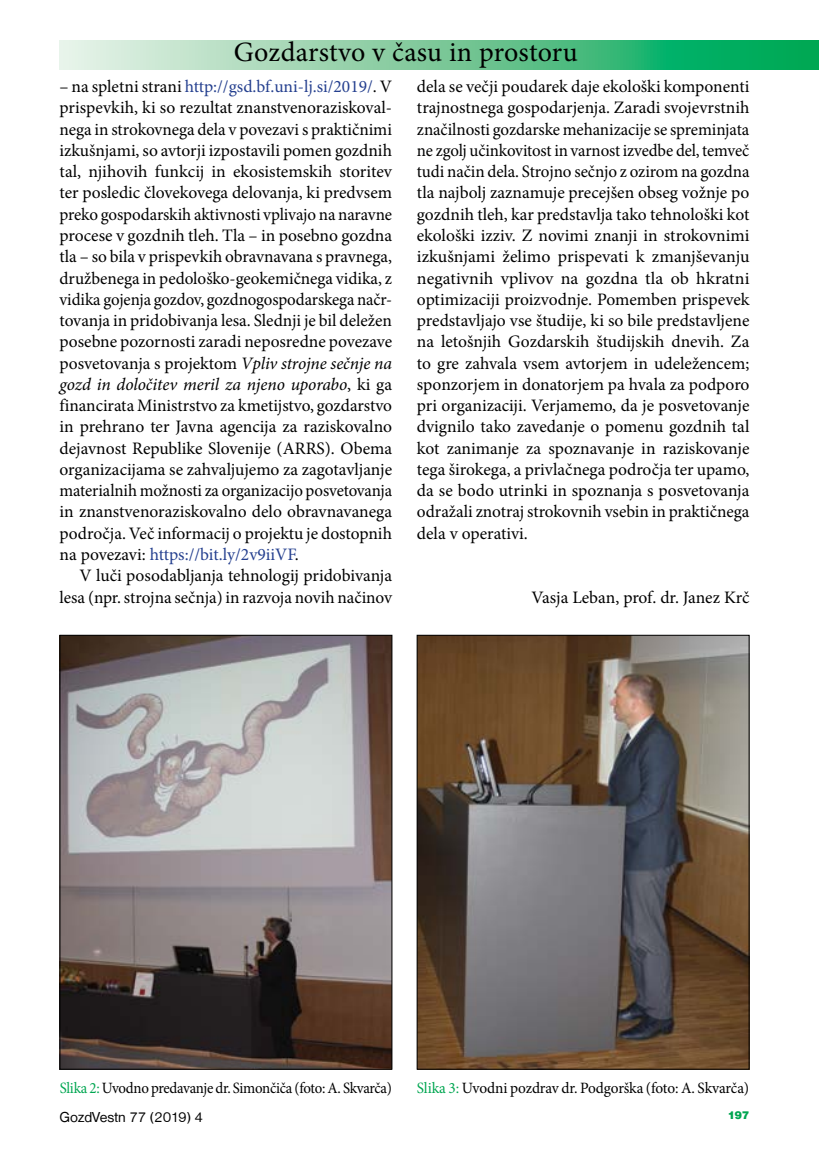
<style>
.page{position:relative;width:819px;height:1166px;background:#fff}
.page>*{position:absolute;margin:0;border:0;box-sizing:border-box;transform-origin:0 0}
.t1{font:28px "Minion Pro";letter-spacing:.005em;color:#000}
.t2{font:17.5px/21.3px "Minion Pro";color:#000;text-align:justify}
.t3{font:15.75px "Minion Pro";letter-spacing:-.02em;color:#000;scale:.94 1}
.t4{font:15.75px "Minion Pro";letter-spacing:-.02em;color:#000}
.t5{font:14.88px "Nimbus San DEE";color:#000}
.t6{font:11.38px "Nimbus San DEE Blac";color:#00a651}
.s1{color:#25408f}
.s2{font-style:italic}
.s3{color:#00a651}
</style>
<div class="page">
<svg style="left:60px;top:40px;width:759px;height:29px;background:#70c999"></svg>
<img style="left:62px;top:637px;width:328px;height:430px">
<div style="left:60px;top:635px;width:332px;height:434px;border:1px solid #000"></div>
<img style="left:419px;top:637px;width:328px;height:430px">
<div style="left:417px;top:635px;width:332px;height:434px;border:1px solid #000"></div>
<h1 class="t1" style="left:234px;top:33px;width:345px">Gozdarstvo v času in prostoru</h1>
<p class="t2" style="left:60px;top:76px;width:334px">– na spletni strani <span class="s1">http://gsd.bf.uni-lj.si/2019/</span>. V prispevkih, ki so rezultat znanstvenoraziskoval&shy;nega in strokovnega dela v povezavi s praktičnimi izkušnjami, so avtorji izpostavili pomen gozdnih tal, njihovih funkcij in ekosistemskih storitev ter posledic človekovega delovanja, ki predvsem preko gospodarskih aktivnosti vplivajo na naravne procese v gozdnih tleh. Tla – in posebno gozdna tla – so bila v prispevkih obravnavana s pravnega, družbenega in pedološko-geokemičnega vidika, z vidika gojenja gozdov, gozdnogospodarskega načr&shy;tovanja in pridobivanja lesa. Slednji je bil deležen posebne pozornosti zaradi neposredne povezave posvetovanja s projektom <span class="s2">Vpliv strojne sečnje na gozd in določitev meril za njeno uporabo</span>, ki ga financirata Ministrstvo za kmetijstvo, gozdarstvo in prehrano ter Javna agencija za raziskovalno dejavnost Republike Slovenije (ARRS). Obema organizacijama se zahvaljujemo za zagotavljanje materialnih možnosti za organizacijo posvetovanja in znanstvenoraziskovalno delo obravnavanega področja. Več informacij o projektu je dostopnih na povezavi: <span class="s1">https://bit.ly/2v9iiVF</span>.</p>
<p class="t2" style="left:60px;top:565px;width:334px;text-align:right">V luči posodabljanja tehnologij pridobivanja lesa (npr. strojna sečnja) in razvoja novih načinov</p>
<p class="t2" style="left:417px;top:76px;width:334px">dela se večji poudarek daje ekološki komponenti trajnostnega gospodarjenja. Zaradi svojevrstnih značilnosti gozdarske mehanizacije se spreminjata ne zgolj učinkovitost in varnost izvedbe del, temveč tudi način dela. Strojno sečnjo z ozirom na gozdna tla najbolj zaznamuje precejšen obseg vožnje po gozdnih tleh, kar predstavlja tako tehnološki kot ekološki izziv. Z novimi znanji in strokovnimi izkušnjami želimo prispevati k zmanjševanju negativnih vplivov na gozdna tla ob hkratni optimizaciji proizvodnje. Pomemben prispevek predstavljajo vse študije, ki so bile predstavljene na letošnjih Gozdarskih študijskih dnevih. Za to gre zahvala vsem avtorjem in udeležencem; sponzorjem in donatorjem pa hvala za podporo pri organizaciji. Verjamemo, da je posvetovanje dvignilo tako zavedanje o pomenu gozdnih tal kot zanimanje za spoznavanje in raziskovanje tega širokega, a privlačnega področja ter upamo, da se bodo utrinki in spoznanja s posvetovanja odražali znotraj strokovnih vsebin in praktičnega dela v operativi.</p>
<p class="t2" style="left:531px;top:586px;width:219px">Vasja Leban, prof. dr. Janez Krč</p>
<p class="t3" style="left:60px;top:1078px;width:355px"><span class="s3">Slika 2:</span> Uvodno predavanje dr. Simončiča (foto: A. Skvarča)</p>
<p class="t4" style="left:417px;top:1078px;width:334px"><span class="s3">Slika 3:</span> Uvodni pozdrav dr. Podgorška (foto: A. Skvarča)</p>
<p class="t5" style="left:60px;top:1109px;width:145px">GozdVestn 77 (2019) 4</p>
<p class="t6" style="left:727px;top:1109px;width:24px">197</p>
</div>
